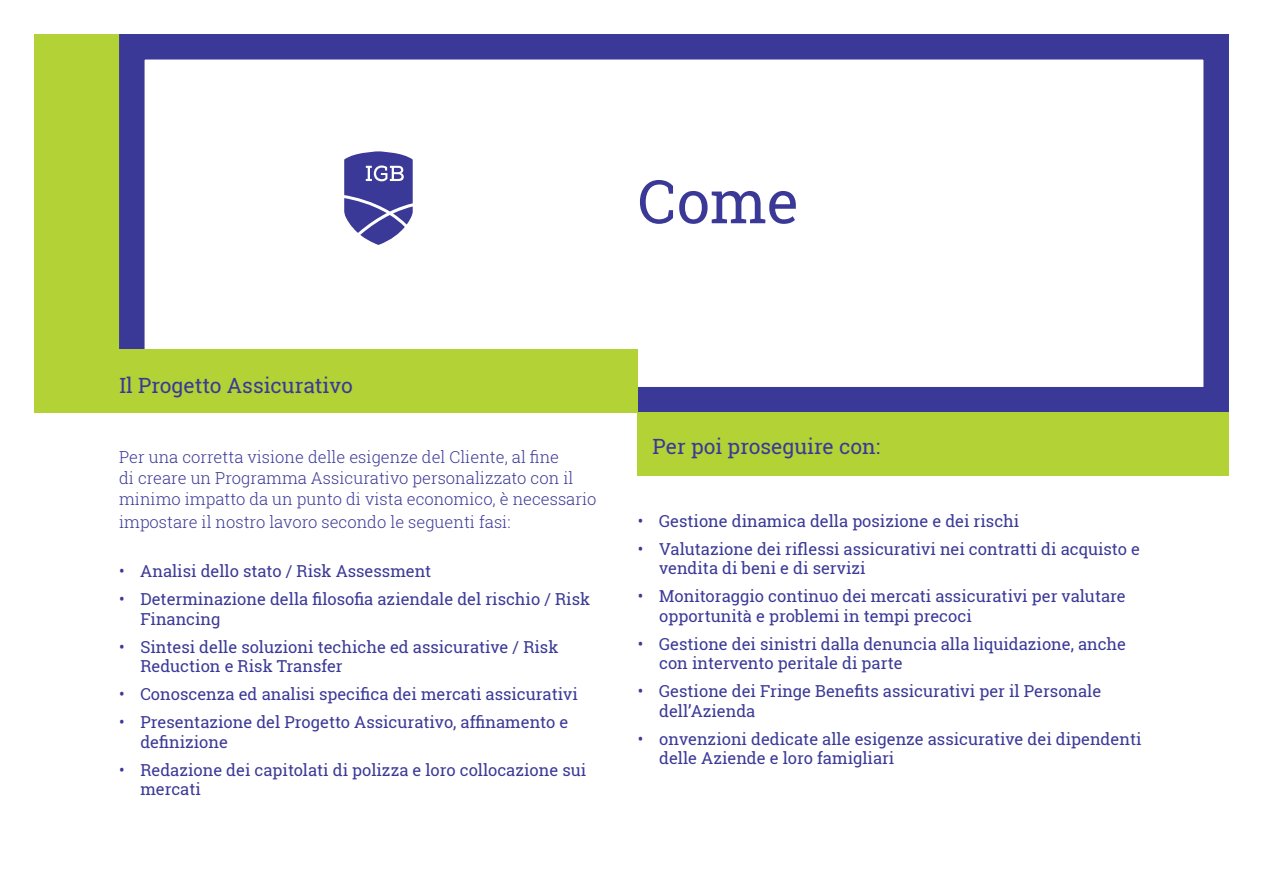
<style>
.page{position:relative;width:1263px;height:893px;background:#fff}
.page>*{position:absolute;margin:0;border:0;box-sizing:border-box;transform-origin:0 0}
.t1{font:60px "Roboto Slab";color:#3b3997}
.t2{font:21px "Roboto Slab";color:#3b3997}
.t3{font:16.5px/19.5px "Roboto Slab";color:#3b3997}
.t4{font:300 16.5px/21px "Roboto Slab";color:#3b3997}
</style>
<div class="page">
<div style="left:34px;top:34px;width:85px;height:328px;background:#b2d235"></div>
<div style="left:119px;top:34px;width:1110px;height:378px;border:26px solid #3b3997"></div>
<div style="left:34px;top:349px;width:604px;height:63px;background:#b2d235"></div>
<div style="left:638px;top:412px;width:591px;height:64px;background:#b2d235"></div>
<svg style="left:344px;top:151px;width:69px;height:94px"></svg>
<h1 class="t1" style="left:638px;top:160px;width:163px">Come</h1>
<p class="t2" style="left:119px;top:370px;width:235px">Il Progetto Assicurativo</p>
<p class="t4" style="left:119px;top:446px;width:479px">Per una corretta visione delle esigenze del Cliente, al fine<br>di creare un Programma Assicurativo personalizzato con il minimo impatto da un punto di vista economico, è necessario</p>
<p class="t4" style="left:119px;top:511px;width:393px">impostare il nostro lavoro secondo le seguenti fasi:</p>
<p class="t3" style="left:119px;top:561px;width:314px">• Analisi dello stato / Risk Assessment</p>
<p class="t3" style="left:140px;top:589px;width:451px;text-indent:-21px">• Determinazione della filosofia aziendale del rischio / Risk<br>Financing</p>
<p class="t3" style="left:140px;top:637px;width:420px;text-indent:-21px">• Sintesi delle soluzioni techiche ed assicurative / Risk<br>Reduction e Risk Transfer</p>
<p class="t3" style="left:119px;top:684px;width:460px">• Conoscenza ed analisi specifica dei mercati assicurativi</p>
<p class="t3" style="left:140px;top:712px;width:430px;text-indent:-21px">• Presentazione del Progetto Assicurativo, affinamento e definizione</p>
<p class="t3" style="left:140px;top:760px;width:447px;text-indent:-21px">• Redazione dei capitolati di polizza e loro collocazione sui mercati</p>
<p class="t2" style="left:652px;top:432px;width:229px">Per poi proseguire con:</p>
<p class="t3" style="left:638px;top:511px;width:383px">• Gestione dinamica della posizione e dei rischi</p>
<p class="t3" style="left:659px;top:539px;width:482px;text-indent:-21px">• Valutazione dei riflessi assicurativi nei contratti di acquisto e vendita di beni e di servizi</p>
<p class="t3" style="left:659px;top:586px;width:468px;text-indent:-21px">• Monitoraggio continuo dei mercati assicurativi per valutare opportunità e problemi in tempi precoci</p>
<p class="t3" style="left:659px;top:634px;width:468px;text-indent:-21px">• Gestione dei sinistri dalla denuncia alla liquidazione, anche con intervento peritale di parte</p>
<p class="t3" style="left:659px;top:681px;width:444px;text-indent:-21px">• Gestione dei Fringe Benefits assicurativi per il Personale dell’Azienda</p>
<p class="t3" style="left:659px;top:729px;width:484px;text-indent:-21px">• onvenzioni dedicate alle esigenze assicurative dei dipendenti delle Aziende e loro famigliari</p>
</div>
